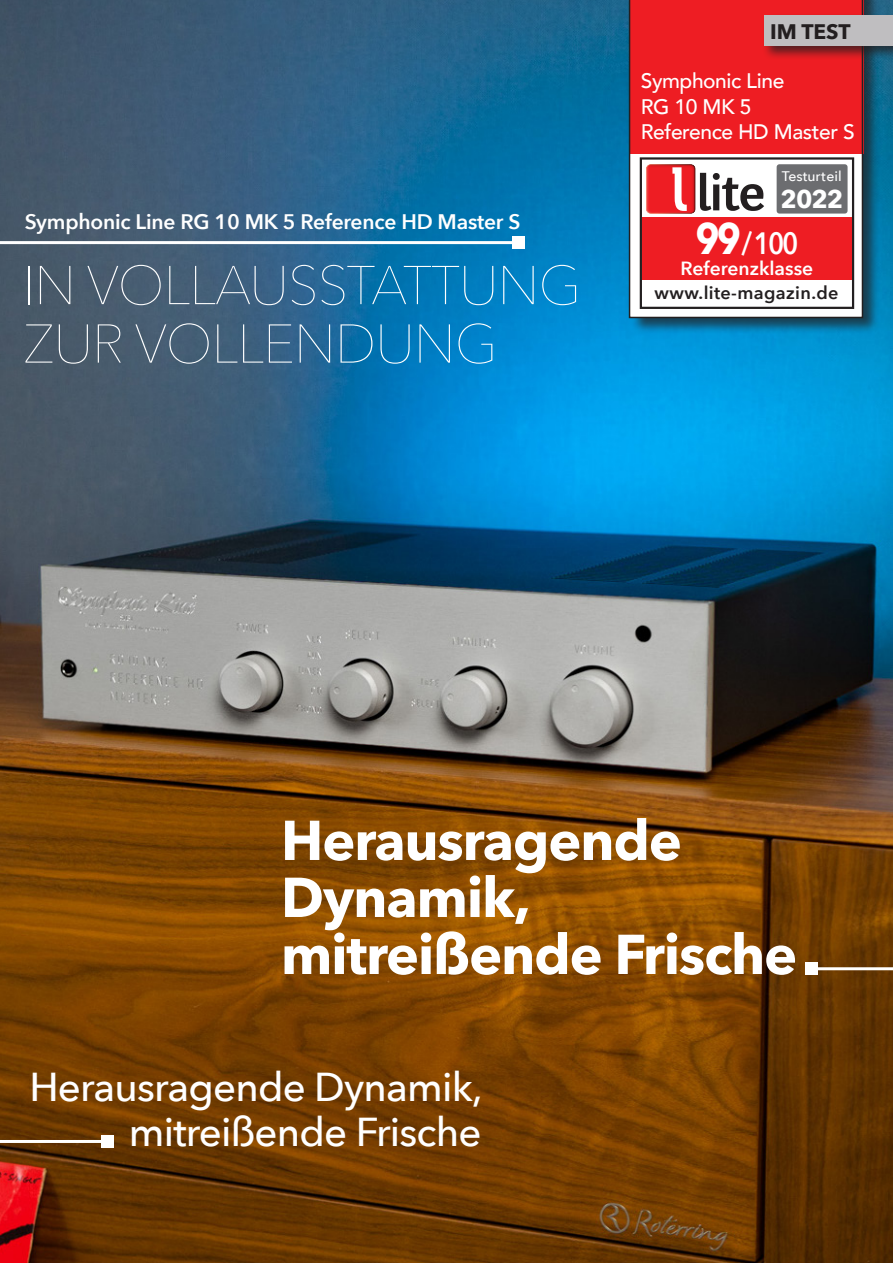
<style>
.page{position:relative;width:893px;height:1263px;background:#fff}
.page>*{position:absolute;margin:0;border:0;box-sizing:border-box;transform-origin:0 0}
.t1{font:700 55.5px/57px "Avenir Next";letter-spacing:-.02em;color:#fff}
.t2{font:200 54px/58.5px "Avenir Next";letter-spacing:-.02em;color:#fff}
.t3{font:500 40.2px/44.4px "Avenir Next";letter-spacing:-.02em;color:#fff;text-align:right}
.t4{font:600 30.75px "Avenir Next";color:#fff;scale:.87 1}
.t5{font:700 25.2px "Avenir Next";color:#fff}
.t6{font:500 21px/25.5px "Avenir";letter-spacing:-.02em;color:#fff}
.t7{font:600 21px "Avenir Next";letter-spacing:-.01em;color:#fff}
.t8{font:700 21px "Avenir Next";letter-spacing:-.005em;color:#231f20}
.t9{font:600 19.05px "Avenir Next";color:#fff}
.t10{font:600 17.85px "Avenir Next";letter-spacing:.02em;color:#231f20}
.t11{font:500 13.8px "Avenir Next";color:#fff}
.s1{font-weight:700;font-size:43.2px}
</style>
<div class="page">
<img style="left:0;top:0;width:893px;height:1263px">
<div style="left:630px;top:0;width:250px;height:334px;background:#231f20;opacity:.7"></div>
<svg style="left:629px;top:0;width:234px;height:318px"></svg>
<div style="left:762px;top:13px;width:131px;height:48px;background:#231f20;opacity:.75"></div>
<div style="left:764px;top:16px;width:129px;height:30px;background:#bfbec0"></div>
<hr style="left:0;top:241px;width:518px;height:3px;background:#fff">
<div style="left:512px;top:237px;width:12px;height:12px;background:#fff"></div>
<hr style="left:811px;top:967px;width:82px;height:3px;background:#fff">
<div style="left:805px;top:963px;width:12px;height:12px;background:#fff"></div>
<hr style="left:0;top:1140px;width:107px;height:3px;background:#fff">
<div style="left:101px;top:1135px;width:12px;height:12px;background:#fff"></div>
<p class="t8" style="left:770px;top:14px;width:82px">IM TEST</p>
<p class="t6" style="left:641px;top:67px;width:216px">Symphonic Line<br>RG 10 MK 5<br>Reference HD Master S</p>
<p class="t11" style="left:782px;top:164px;width:61px">Testurteil</p>
<p class="t7" style="left:25px;top:203px;width:497px">Symphonic Line RG 10 MK 5 Reference HD Master S</p>
<p class="t2" style="left:23px;top:253px;width:560px">IN VOLLAUSSTATTUNG<br>ZUR VOLLENDUNG</p>
<p class="t5" style="left:781px;top:177px;width:64px">2022</p>
<p class="t4" style="left:696px;top:216px;width:120px"><span class="s1">99</span> /100</p>
<p class="t10" style="left:655px;top:277px;width:185px">www.lite-magazin.de</p>
<p class="t9" style="left:681px;top:252px;width:134px">Referenzklasse</p>
<p class="t1" style="left:281px;top:811px;width:518px">Herausragende<br>Dynamik, mitreißende Frische</p>
<p class="t3" style="left:29px;top:1064px;width:455px">Herausragende Dynamik, mitreißende Frische</p>
</div>
